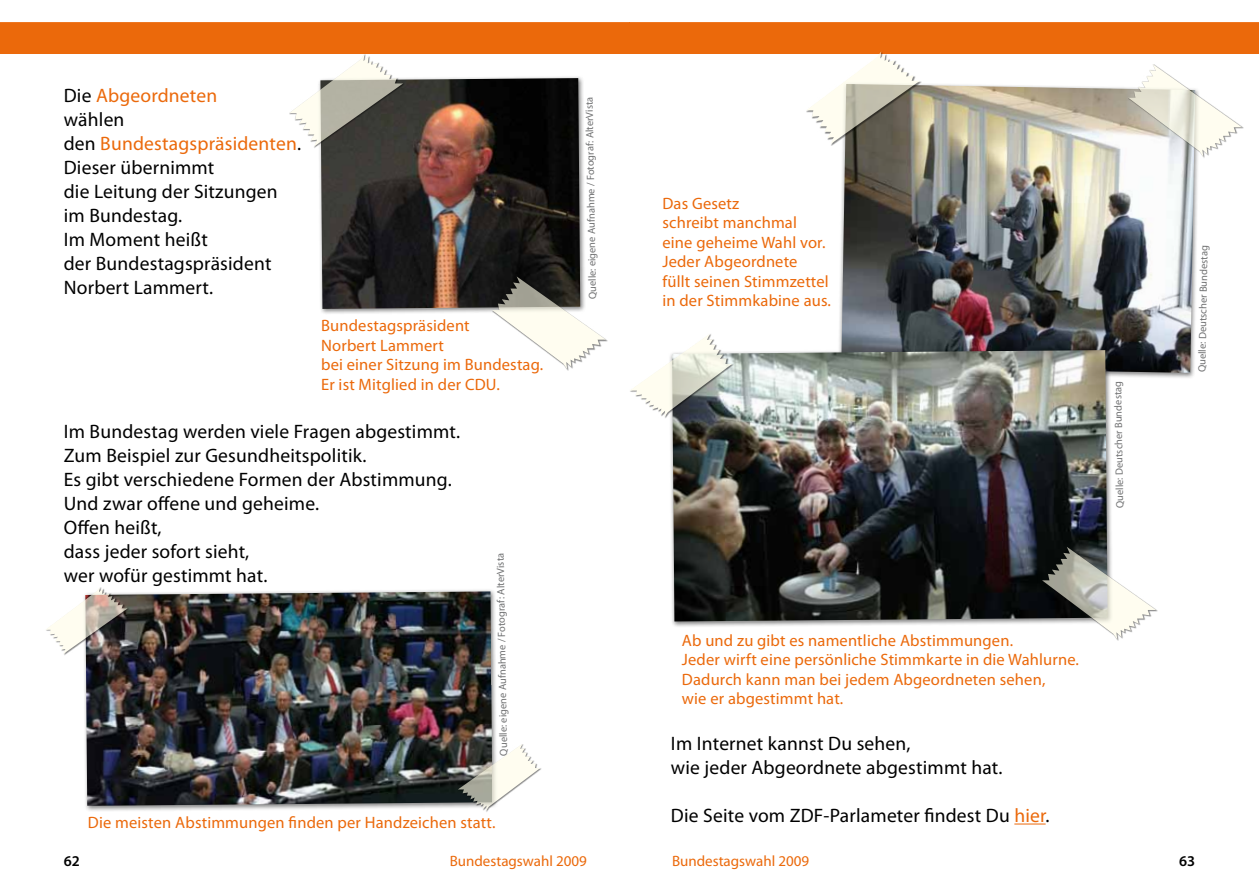
<style>
.page{position:relative;width:1259px;height:893px;background:#fff}
.page>*{position:absolute;margin:0;border:0;box-sizing:border-box;transform-origin:0 0}
.Brot{font:19.5px/24px "Myriad Pro";letter-spacing:.01em;color:#000}
.Brot-2{font:19.5px/24px "Myriad Pro";letter-spacing:.01em;color:#eb690b}
.BILDU{font:16.5px/19.5px "Myriad Pro";letter-spacing:.01em;color:#eb690b}
.t1{font:15px "Myriad Pro";color:#eb690b}
.t2{font:600 15px "Myriad Pro";color:#000}
.QUELLE_BILDER{font:10.5px "Myriad Pro";color:#707172}
.s1{color:#000}
.s2{color:#eb690b}
</style>
<div class="page">
<div style="left:317px;top:75px;width:269px;height:241px;background:#000;opacity:.5"></div>
<img style="left:320px;top:157px;width:260px;height:152px">
<svg style="left:492px;top:276px;width:114px;height:93px"></svg>
<div style="left:837px;top:81px;width:363px;height:298px;background:#000;opacity:.5"></div>
<img style="left:841px;top:157px;width:354px;height:216px">
<div style="left:668px;top:347px;width:445px;height:281px;background:#000;opacity:.5"></div>
<img style="left:672px;top:350px;width:435px;height:271px">
<div style="left:82px;top:589px;width:416px;height:223px;background:#000;opacity:.5"></div>
<img style="left:85px;top:591px;width:407px;height:215px">
<div style="left:1128px;top:64px;width:115px;height:95px;background:#000;opacity:.75"></div>
<svg style="left:0;top:22px;width:1259px;height:135px"></svg>
<div style="left:45px;top:587px;width:84px;height:69px;background:#000;opacity:.75"></div>
<svg style="left:45px;top:587px;width:83px;height:67px"></svg>
<div style="left:458px;top:744px;width:84px;height:68px;background:#fff"></div>
<svg style="left:458px;top:744px;width:82px;height:67px"></svg>
<hr style="left:1014px;top:823px;width:31px;height:1px;background:#eb690b">
<div style="left:629px;top:334px;width:104px;height:85px;background:#000;opacity:.75"></div>
<svg style="left:629px;top:334px;width:103px;height:83px"></svg>
<svg style="left:1042px;top:547px;width:114px;height:92px"></svg>
<p class="Brot-2" style="left:64px;top:83px;width:239px"><span class="s1">Die</span> Abgeordneten<br><span class="s1">wählen<br>den</span> Bundestagspräsidenten<span class="s1">.</span></p>
<p class="Brot" style="left:64px;top:155px;width:215px">Dieser übernimmt<br>die Leitung der Sitzungen im Bundestag.</p>
<p class="Brot" style="left:64px;top:227px;width:209px">Im Moment heißt<br>der Bundestagspräsident<br>Norbert Lammert.</p>
<p class="BILDU" style="left:321px;top:316px;width:224px">Bundestagspräsident<br>Norbert Lammert<br>bei einer Sitzung im Bundestag.<br>Er ist Mitglied in der CDU.</p>
<p class="Brot" style="left:64px;top:419px;width:398px">Im Bundestag werden viele Fragen abgestimmt.</p>
<p class="Brot" style="left:64px;top:443px;width:304px">Zum Beispiel zur Gesundheitspolitik.</p>
<p class="Brot" style="left:64px;top:467px;width:389px">Es gibt verschiedene Formen der Abstimmung.</p>
<p class="Brot" style="left:64px;top:491px;width:257px">Und zwar offene und geheime.</p>
<p class="Brot" style="left:64px;top:515px;width:205px">Offen heißt,<br>dass jeder sofort sieht, wer wofür gestimmt hat.</p>
<p class="QUELLE_BILDER" style="left:497px;top:756px;width:204px;rotate:-91deg">Quelle: eigene Aufnahme / Fotograf: AlterVista</p>
<p class="BILDU" style="left:88px;top:813px;width:409px">Die meisten Abstimmungen finden per Handzeichen statt.</p>
<p class="QUELLE_BILDER" style="left:586px;top:299px;width:204px;rotate:-91deg">Quelle: eigene Aufnahme / Fotograf: AlterVista</p>
<p class="BILDU" style="left:662px;top:193px;width:170px">Das Gesetz<br>schreibt manchmal eine geheime Wahl vor.<br>Jeder Abgeordnete<br>füllt seinen Stimmzettel in der Stimmkabine aus.</p>
<p class="QUELLE_BILDER" style="left:1113px;top:508px;width:129px;rotate:-91deg">Quelle: Deutscher Bundestag</p>
<p class="BILDU" style="left:682px;top:630px;width:398px">Ab und zu gibt es namentliche Abstimmungen.<br>Jeder wirft eine persönliche Stimmkarte in die Wahlurne.<br>Dadurch kann man bei jedem Abgeordneten sehen,<br>wie er abgestimmt hat.</p>
<p class="Brot" style="left:671px;top:731px;width:333px">Im Internet kannst Du sehen,<br>wie jeder Abgeordnete abgestimmt hat.</p>
<p class="Brot" style="left:671px;top:803px;width:380px">Die Seite vom ZDF-Parlameter findest Du <span class="s2">hier</span>.</p>
<p class="QUELLE_BILDER" style="left:1195px;top:372px;width:129px;rotate:-89deg">Quelle: Deutscher Bundestag</p>
<p class="t2" style="left:64px;top:851px;width:18px">62</p>
<p class="t1" style="left:450px;top:852px;width:139px">Bundestagswahl 2009</p>
<p class="t1" style="left:672px;top:852px;width:139px">Bundestagswahl 2009</p>
<p class="t2" style="left:1179px;top:851px;width:18px">63</p>
</div>
